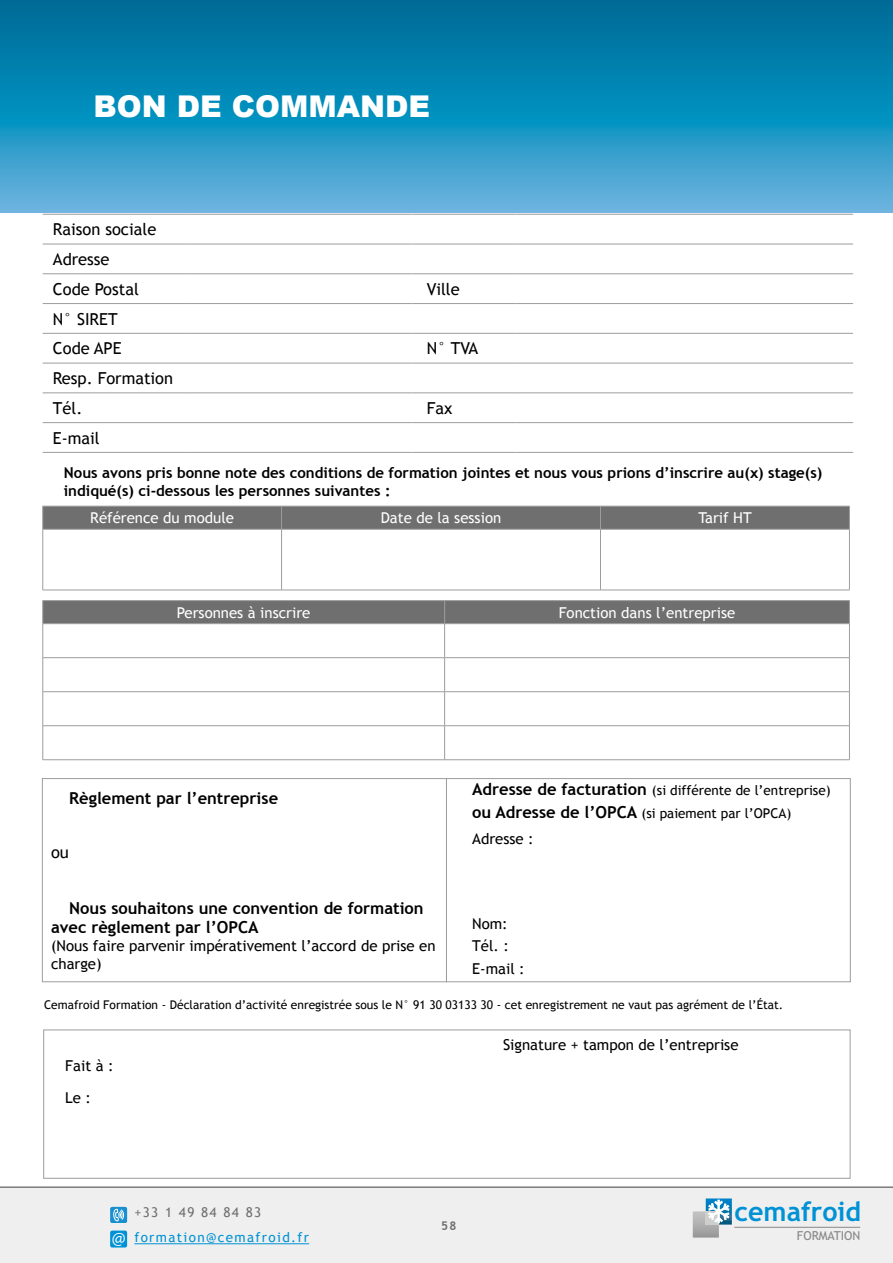
<style>
.page{position:relative;width:893px;height:1263px;background:#fff}
.page>*{position:absolute;margin:0;border:0;box-sizing:border-box;transform-origin:0 0}
.titre_formation{font:900 30px "Arial";color:#fff}
.t1{font:700 26.85px "Trebuchet MS";color:#0092d5}
.t2{font:18.75px "Myriad Pro";color:#fff}
.t3{font:700 16.5px/19.8px "Trebuchet MS";color:#000}
.Texte_dans_Carré{font:16.5px "Trebuchet MS";color:#000}
.Texte_dans_Carré-2{font:700 15px/18px "Trebuchet MS";color:#000}
.Texte_dans_Carré-3{font:15px/22.5px "Trebuchet MS";color:#000}
.Texte_dans_Carré-4{font:15px "Trebuchet MS";color:#fff}
.Texte_dans_Carré-5{font:13.5px/22.5px "Trebuchet MS";color:#000}
.t4{font:13.5px "Trebuchet MS";letter-spacing:.1em;color:#0092d5}
.t5{font:13.5px "Trebuchet MS";letter-spacing:.1em;color:#706f6f}
.t6{font:12.3px "Trebuchet MS";color:#878787}
.Texte_dans_Carré-6{font:12px "Trebuchet MS";color:#000}
.t7{font:700 12px "Trebuchet MS";color:#706f6f}
.s1{font-weight:700;font-size:16.5px}
</style>
<div class="page">
<svg style="left:0;top:0;width:893px;height:213px;background:#1c8ebb"></svg>
<div style="left:0;top:1188px;width:893px;height:75px;background:#efefef"></div>
<hr style="left:134px;top:1243px;width:175px;height:1px;background:#0092d5">
<hr style="left:734px;top:1227px;width:126px;height:1px;background:#878787">
<svg style="left:693px;top:1198px;width:39px;height:39px"></svg>
<svg style="left:110px;top:1207px;width:17px;height:16px"></svg>
<svg style="left:110px;top:1230px;width:17px;height:17px"></svg>
<hr style="left:0;top:1186px;width:893px;height:2px;background:#7c7b7b">
<svg style="left:43px;top:506px;width:807px;height:23px;background:#727171"></svg>
<hr style="left:43px;top:529px;width:239px;height:1px;background:#9d9d9c">
<hr style="left:43px;top:529px;width:1px;height:61px;background:#9d9d9c">
<hr style="left:282px;top:529px;width:318px;height:1px;background:#9d9d9c">
<hr style="left:281px;top:529px;width:1px;height:61px;background:#9d9d9c">
<hr style="left:600px;top:529px;width:250px;height:1px;background:#9d9d9c">
<hr style="left:600px;top:529px;width:1px;height:61px;background:#9d9d9c">
<hr style="left:849px;top:529px;width:1px;height:61px;background:#9d9d9c">
<hr style="left:43px;top:590px;width:239px;height:1px;background:#9d9d9c">
<hr style="left:282px;top:590px;width:318px;height:1px;background:#9d9d9c">
<hr style="left:600px;top:590px;width:250px;height:1px;background:#9d9d9c">
<hr style="left:43px;top:600px;width:402px;height:1px;background:#9d9d9c">
<hr style="left:445px;top:600px;width:405px;height:1px;background:#9d9d9c">
<div style="left:43px;top:601px;width:807px;height:22px;background:#706f6f"></div>
<hr style="left:43px;top:623px;width:402px;height:1px;background:#9d9d9c">
<hr style="left:43px;top:624px;width:1px;height:33px;background:#9d9d9c">
<hr style="left:445px;top:623px;width:405px;height:1px;background:#9d9d9c">
<hr style="left:444px;top:624px;width:1px;height:33px;background:#9d9d9c">
<hr style="left:849px;top:624px;width:1px;height:33px;background:#9d9d9c">
<hr style="left:43px;top:657px;width:402px;height:1px;background:#9d9d9c">
<hr style="left:43px;top:658px;width:1px;height:33px;background:#9d9d9c">
<hr style="left:445px;top:657px;width:405px;height:1px;background:#9d9d9c">
<hr style="left:444px;top:658px;width:1px;height:33px;background:#9d9d9c">
<hr style="left:849px;top:658px;width:1px;height:33px;background:#9d9d9c">
<hr style="left:43px;top:691px;width:402px;height:1px;background:#9d9d9c">
<hr style="left:43px;top:692px;width:1px;height:33px;background:#9d9d9c">
<hr style="left:445px;top:691px;width:405px;height:1px;background:#9d9d9c">
<hr style="left:444px;top:692px;width:1px;height:33px;background:#9d9d9c">
<hr style="left:849px;top:692px;width:1px;height:33px;background:#9d9d9c">
<hr style="left:43px;top:725px;width:402px;height:1px;background:#9d9d9c">
<hr style="left:43px;top:726px;width:1px;height:33px;background:#9d9d9c">
<hr style="left:445px;top:725px;width:405px;height:1px;background:#9d9d9c">
<hr style="left:444px;top:726px;width:1px;height:33px;background:#9d9d9c">
<hr style="left:849px;top:726px;width:1px;height:33px;background:#9d9d9c">
<hr style="left:43px;top:759px;width:402px;height:1px;background:#9d9d9c">
<hr style="left:445px;top:759px;width:405px;height:1px;background:#9d9d9c">
<div style="left:42px;top:778px;width:405px;height:204px;border:1px solid #9d9d9c"></div>
<div style="left:446px;top:778px;width:404px;height:204px;border:1px solid #9d9d9c"></div>
<hr style="left:43px;top:214px;width:145px;height:1px;background:#9d9d9c">
<hr style="left:188px;top:214px;width:224px;height:1px;background:#9d9d9c">
<hr style="left:412px;top:214px;width:104px;height:1px;background:#9d9d9c">
<hr style="left:516px;top:214px;width:337px;height:1px;background:#9d9d9c">
<hr style="left:43px;top:244px;width:145px;height:1px;background:#9d9d9c">
<hr style="left:188px;top:244px;width:224px;height:1px;background:#9d9d9c">
<hr style="left:412px;top:244px;width:104px;height:1px;background:#9d9d9c">
<hr style="left:516px;top:244px;width:337px;height:1px;background:#9d9d9c">
<hr style="left:43px;top:274px;width:145px;height:1px;background:#9d9d9c">
<hr style="left:188px;top:274px;width:224px;height:1px;background:#9d9d9c">
<hr style="left:412px;top:274px;width:104px;height:1px;background:#9d9d9c">
<hr style="left:516px;top:274px;width:337px;height:1px;background:#9d9d9c">
<hr style="left:43px;top:303px;width:145px;height:1px;background:#9d9d9c">
<hr style="left:188px;top:303px;width:224px;height:1px;background:#9d9d9c">
<hr style="left:412px;top:303px;width:104px;height:1px;background:#9d9d9c">
<hr style="left:516px;top:303px;width:337px;height:1px;background:#9d9d9c">
<hr style="left:43px;top:333px;width:145px;height:1px;background:#9d9d9c">
<hr style="left:188px;top:333px;width:224px;height:1px;background:#9d9d9c">
<hr style="left:412px;top:333px;width:104px;height:1px;background:#9d9d9c">
<hr style="left:516px;top:333px;width:337px;height:1px;background:#9d9d9c">
<hr style="left:43px;top:363px;width:145px;height:1px;background:#9d9d9c">
<hr style="left:188px;top:363px;width:224px;height:1px;background:#9d9d9c">
<hr style="left:412px;top:363px;width:104px;height:1px;background:#9d9d9c">
<hr style="left:516px;top:363px;width:337px;height:1px;background:#9d9d9c">
<hr style="left:43px;top:393px;width:145px;height:1px;background:#9d9d9c">
<hr style="left:188px;top:393px;width:224px;height:1px;background:#9d9d9c">
<hr style="left:412px;top:393px;width:104px;height:1px;background:#9d9d9c">
<hr style="left:516px;top:393px;width:337px;height:1px;background:#9d9d9c">
<hr style="left:43px;top:422px;width:145px;height:1px;background:#9d9d9c">
<hr style="left:188px;top:422px;width:224px;height:1px;background:#9d9d9c">
<hr style="left:412px;top:422px;width:104px;height:1px;background:#9d9d9c">
<hr style="left:516px;top:422px;width:337px;height:1px;background:#9d9d9c">
<hr style="left:43px;top:452px;width:145px;height:1px;background:#9d9d9c">
<hr style="left:188px;top:452px;width:224px;height:1px;background:#9d9d9c">
<hr style="left:412px;top:452px;width:104px;height:1px;background:#9d9d9c">
<hr style="left:516px;top:452px;width:337px;height:1px;background:#9d9d9c">
<div style="left:43px;top:1029px;width:807px;height:150px;border:1px solid #9d9d9c"></div>
<p class="titre_formation" style="left:93px;top:85px;width:338px">BON DE COMMANDE</p>
<p class="Texte_dans_Carré" style="left:53px;top:220px;width:105px">Raison sociale</p>
<p class="Texte_dans_Carré" style="left:53px;top:249px;width:58px">Adresse</p>
<p class="Texte_dans_Carré" style="left:53px;top:279px;width:87px">Code Postal</p>
<p class="Texte_dans_Carré" style="left:427px;top:279px;width:34px">Ville</p>
<p class="Texte_dans_Carré" style="left:53px;top:309px;width:66px">N° SIRET</p>
<p class="Texte_dans_Carré" style="left:53px;top:339px;width:70px">Code APE</p>
<p class="Texte_dans_Carré" style="left:427px;top:339px;width:53px">N° TVA</p>
<p class="Texte_dans_Carré" style="left:53px;top:368px;width:122px">Resp. Formation</p>
<p class="Texte_dans_Carré" style="left:53px;top:398px;width:31px">Tél.</p>
<p class="Texte_dans_Carré" style="left:427px;top:398px;width:27px">Fax</p>
<p class="Texte_dans_Carré" style="left:53px;top:428px;width:48px">E-mail</p>
<p class="Texte_dans_Carré-2" style="left:64px;top:463px;width:760px">Nous avons pris bonne note des conditions de formation jointes et nous vous prions d’inscrire au(x) stage(s) indiqué(s) ci-dessous les personnes suivantes :</p>
<p class="Texte_dans_Carré-4" style="left:90px;top:509px;width:145px">Référence du module</p>
<p class="Texte_dans_Carré-4" style="left:381px;top:509px;width:122px">Date de la session</p>
<p class="Texte_dans_Carré-4" style="left:698px;top:509px;width:55px">Tarif HT</p>
<p class="Texte_dans_Carré-4" style="left:177px;top:603px;width:135px">Personnes à inscrire</p>
<p class="Texte_dans_Carré-4" style="left:559px;top:603px;width:178px">Fonction dans l’entreprise</p>
<p class="t3" style="left:69px;top:788px;width:210px">Règlement par l’entreprise</p>
<p class="Texte_dans_Carré" style="left:51px;top:842px;width:19px">ou</p>
<p class="t3" style="left:51px;top:898px;width:374px;text-indent:18px">Nous souhaitons une convention de formation avec règlement par l’OPCA</p>
<p class="Texte_dans_Carré-3" style="left:51px;top:937px;width:386px;line-height:18px">(Nous faire parvenir impérativement l’accord de prise en charge)</p>
<p class="Texte_dans_Carré-5" style="left:472px;top:779px;width:360px"><span class="s1">Adresse de facturation</span> (si différente de l’entreprise) <span class="s1">ou Adresse de l’OPCA</span> (si paiement par l’OPCA)</p>
<p class="Texte_dans_Carré-3" style="left:472px;top:828px;width:63px">Adresse :</p>
<p class="Texte_dans_Carré-3" style="left:472px;top:912px;width:54px">Nom:<br>Tél. :<br>E-mail :</p>
<p class="Texte_dans_Carré-6" style="left:44px;top:998px;width:741px">Cemafroid Formation - Déclaration d’activité enregistrée sous le N° 91 30 03133 30 - cet enregistrement ne vaut pas agrément de l’État.</p>
<p class="Texte_dans_Carré-3" style="left:65px;top:1054px;width:50px">Fait à :</p>
<p class="Texte_dans_Carré-3" style="left:65px;top:1087px;width:27px">Le :</p>
<p class="Texte_dans_Carré-3" style="left:503px;top:1033px;width:237px">Signature + tampon de l’entreprise</p>
<h2 class="t1" style="left:734px;top:1195px;width:128px">cemafroid</h2>
<p class="t5" style="left:134px;top:1204px;width:128px">+33 1 49 84 84 83</p>
<p class="t4" style="left:134px;top:1229px;width:176px">formation@cemafroid.fr</p>
<p class="t7" style="left:441px;top:1218px;width:17px">58</p>
<p class="t2" style="left:112px;top:1226px;width:15px">@</p>
<p class="t6" style="left:797px;top:1228px;width:65px">FORMATION</p>
</div>
